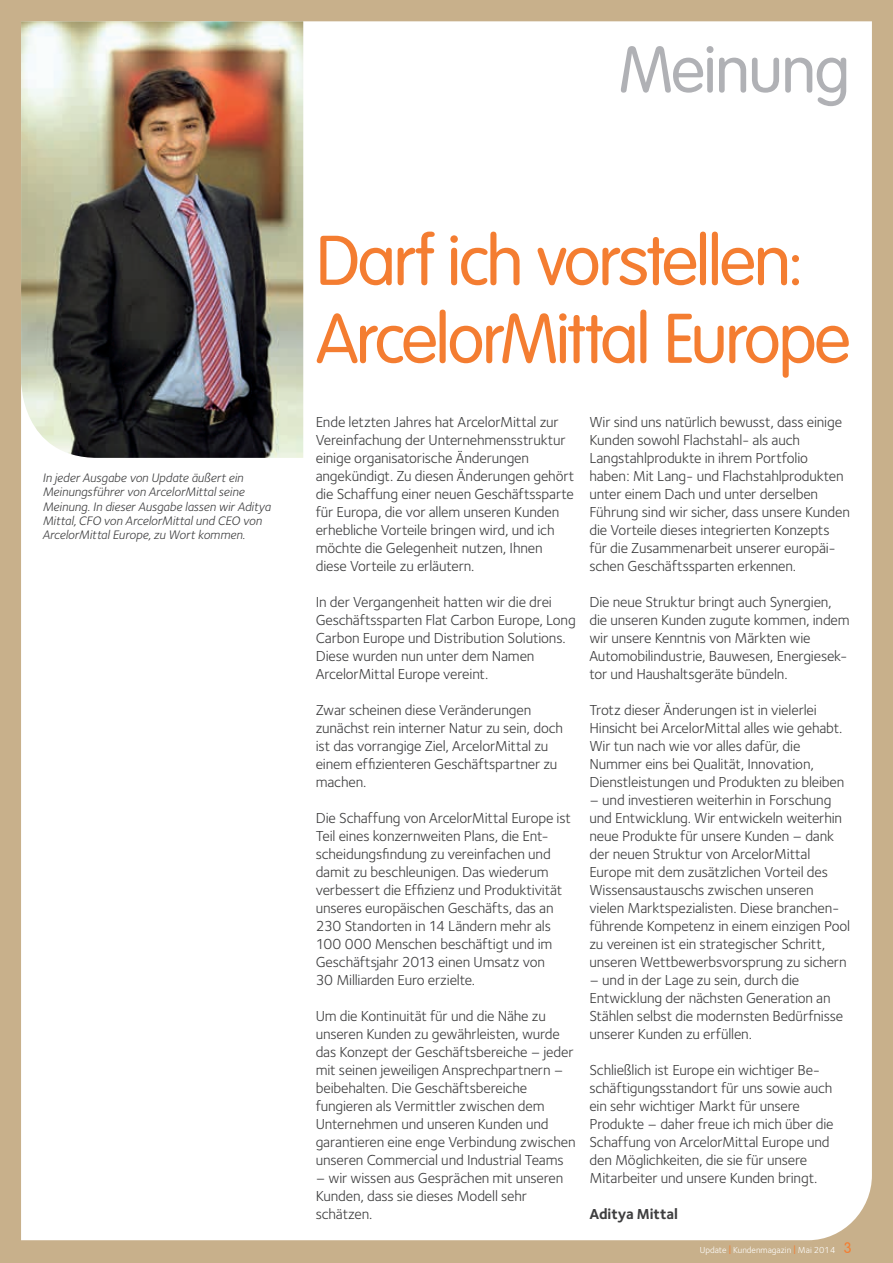
<style>
.page{position:relative;width:893px;height:1263px;background:#fff}
.page>*{position:absolute;margin:0;border:0;box-sizing:border-box;transform-origin:0 0}
.t1{font:300 69px/78px "VAG Rounded";letter-spacing:-.035em;color:#f47d31}
.t2{font:300 64.35px "VAG Rounded";letter-spacing:-.02em;color:#b0b1b5}
.t3{font:15px/18px "Foundry Sterling Book CE";letter-spacing:-.015em;color:#3e3e3f}
.t4{font:15px "Foundry Sterling Bold CE";letter-spacing:-.005em;color:#3e3e3f}
.t5{font:12.75px/14.2px "Foundry Sterling Book Italic CE";letter-spacing:-.005em;color:#3e3e3f}
.t6{font:9px "Foundry Sterling Book CE";color:#fff}
.s1{font-size:12px;color:#f47d31}
.s2{font-family:"VAG Rounded";font-weight:300;font-size:15px;color:#f47d31}
</style>
<div class="page">
<div style="left:0;top:0;width:892px;height:1263px;background:#c8b08b"></div>
<div style="left:21px;top:21px;width:850px;height:1219px;background:#fff"></div>
<img style="left:21px;top:21px;width:282px;height:437px">
<h2 class="t2" style="left:619px;top:33px;width:233px">Meinung</h2>
<p class="t5" style="left:42px;top:472px;width:230px">In jeder Ausgabe von Update äußert ein Meinungsführer von ArcelorMittal seine Meinung. In dieser Ausgabe lassen wir Aditya Mittal, CFO von ArcelorMittal und CEO von ArcelorMittal Europe, zu Wort kommen.</p>
<h1 class="t1" style="left:316px;top:224px;width:536px">Darf ich vorstellen:<br>ArcelorMittal Europe</h1>
<p class="t3" style="left:589px;top:414px;width:262px">Wir sind uns natürlich bewusst, dass einige Kunden sowohl Flachstahl- als auch Langstahlprodukte in ihrem Portfolio haben: Mit Lang- und Flachstahlprodukten unter einem Dach und unter derselben Führung sind wir sicher, dass unsere Kunden die Vorteile dieses integrierten Konzepts für die Zusammenarbeit unserer europäi&shy;schen Geschäftssparten erkennen.</p>
<p class="t3" style="left:589px;top:594px;width:262px">Die neue Struktur bringt auch Synergien, die unseren Kunden zugute kommen, indem wir unsere Kenntnis von Märkten wie Automobilindustrie, Bauwesen, Energiesek&shy;tor und Haushaltsgeräte bündeln.</p>
<p class="t3" style="left:589px;top:702px;width:256px">Trotz dieser Änderungen ist in vielerlei Hinsicht bei ArcelorMittal alles wie gehabt.<br>Wir tun nach wie vor alles dafür, die Nummer eins bei Qualität, Innovation, Dienstleistungen und Produkten zu bleiben</p>
<p class="t3" style="left:589px;top:792px;width:262px">– und investieren weiterhin in Forschung und Entwicklung. Wir entwickeln weiterhin neue Produkte für unsere Kunden – dank der neuen Struktur von ArcelorMittal Europe mit dem zusätzlichen Vorteil des Wissensaustauschs zwischen unseren vielen Marktspezialisten. Diese branchen&shy;führende Kompetenz in einem einzigen Pool zu vereinen ist ein strategischer Schritt, unseren Wettbewerbsvorsprung zu sichern</p>
<p class="t3" style="left:589px;top:972px;width:255px">– und in der Lage zu sein, durch die Entwicklung der nächsten Generation an Stählen selbst die modernsten Bedürfnisse unserer Kunden zu erfüllen.</p>
<p class="t3" style="left:589px;top:1062px;width:246px">Schließlich ist Europe ein wichtiger Be&shy;schäftigungsstandort für uns sowie auch ein sehr wichtiger Markt für unsere Produkte – daher freue ich mich über die Schaffung von ArcelorMittal Europe und den Möglichkeiten, die sie für unsere Mitarbeiter und unsere Kunden bringt.</p>
<p class="t4" style="left:589px;top:1208px;width:90px">Aditya Mittal</p>
<p class="t3" style="left:316px;top:414px;width:260px">Ende letzten Jahres hat ArcelorMittal zur Vereinfachung der Unternehmensstruktur einige organisatorische Änderungen angekündigt. Zu diesen Änderungen gehört die Schaffung einer neuen Geschäftssparte für Europa, die vor allem unseren Kunden erhebliche Vorteile bringen wird, und ich möchte die Gelegenheit nutzen, Ihnen diese Vorteile zu erläutern.</p>
<p class="t3" style="left:316px;top:594px;width:261px">In der Vergangenheit hatten wir die drei Geschäftssparten Flat Carbon Europe, Long Carbon Europe und Distribution Solutions.<br>Diese wurden nun unter dem Namen ArcelorMittal Europe vereint.</p>
<p class="t3" style="left:316px;top:702px;width:249px">Zwar scheinen diese Veränderungen zunächst rein interner Natur zu sein, doch ist das vorrangige Ziel, ArcelorMittal zu einem effizienteren Geschäftspartner zu machen.</p>
<p class="t3" style="left:316px;top:810px;width:257px">Die Schaffung von ArcelorMittal Europe ist Teil eines konzernweiten Plans, die Ent&shy;scheidungsfindung zu vereinfachen und damit zu beschleunigen. Das wiederum verbessert die Effizienz und Produktivität unseres europäischen Geschäfts, das an 230 Standorten in 14 Ländern mehr als 100 000 Menschen beschäftigt und im Geschäftsjahr 2013 einen Umsatz von<br>30 Milliarden Euro erzielte.</p>
<p class="t3" style="left:316px;top:1008px;width:261px">Um die Kontinuität für und die Nähe zu unseren Kunden zu gewährleisten, wurde das Konzept der Geschäftsbereiche – jeder mit seinen jeweiligen Ansprechpartnern – beibehalten. Die Geschäftsbereiche fungieren als Vermittler zwischen dem Unternehmen und unseren Kunden und garantieren eine enge Verbindung zwischen unseren Commercial und Industrial Teams</p>
<p class="t3" style="left:316px;top:1170px;width:249px">– wir wissen aus Gesprächen mit unseren<br>Kunden, dass sie dieses Modell sehr schätzen.</p>
<p class="t6" style="left:699px;top:1246px;width:154px">Update <span class="s1">l</span> Kundenmagazin <span class="s1">l</span> Mai 2014 <span class="s2">3</span></p>
</div>
